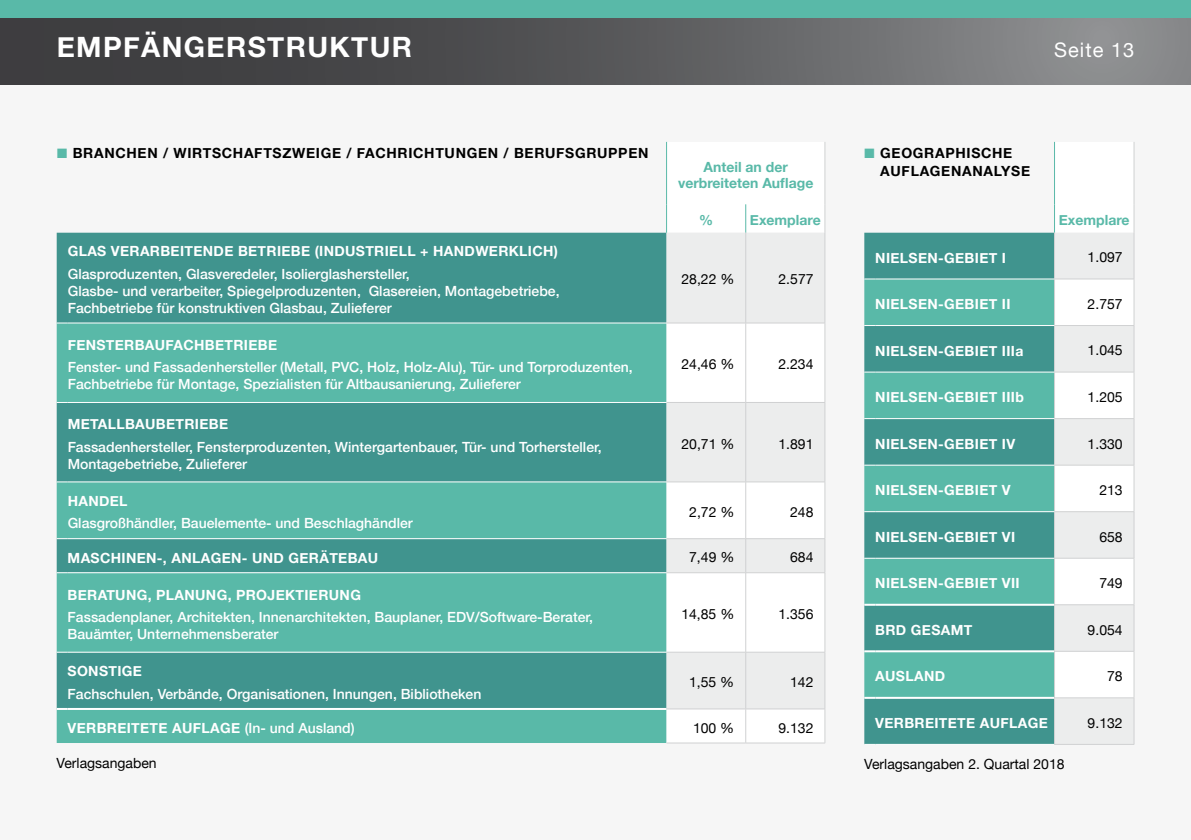
<style>
.page{position:relative;width:1191px;height:840px;background:#fff}
.page>*{position:absolute;margin:0;border:0;box-sizing:border-box;transform-origin:0 0}
.t1{font:700 28px "Helvetica Neue";letter-spacing:.05em;color:#fff}
.t2{font:20px "Helvetica Neue";letter-spacing:.05em;color:#fff}
.t3{font:500 14px/16.8px "Helvetica Neue";color:#fff}
.t4{font:700 14px "Helvetica Neue";letter-spacing:.025em;color:#fff}
.t5{font:14px "Helvetica Neue";color:#000}
.t6{font:700 14px/18px "Helvetica Neue";letter-spacing:.05em;color:#000}
.t7{font:700 14px/16.8px "Helvetica Neue";color:#59b9a8;text-align:center}
.s1{font-weight:500}
</style>
<div class="page">
<div style="left:0;top:17px;width:1191px;height:68px;background:linear-gradient(to right,#2f2e31,#8b8d8e)"></div>
<div style="left:0;top:0;width:1191px;height:17px;background:#59b9a8"></div>
<div style="left:0;top:85px;width:1191px;height:754px;background:#f6f6f6"></div>
<div style="left:57px;top:232px;width:609px;height:90px;background:#40948e"></div>
<svg style="left:57px;top:323px;width:609px;height:419px;background:#50aa9e"></svg>
<svg style="left:666px;top:323px;width:158px;height:419px;fill:#fff"></svg>
<div style="left:666px;top:142px;width:159px;height:90px;background:#fff"></div>
<hr style="left:666px;top:742px;width:79px;height:1px;background:#d0d1d2">
<hr style="left:745px;top:742px;width:80px;height:1px;background:#d0d1d2">
<svg style="left:57px;top:707px;width:11px;height:2px"></svg>
<hr style="left:68px;top:707px;width:598px;height:2px;background:#fff">
<hr style="left:745px;top:232px;width:1px;height:90px;background:#d0d1d2">
<hr style="left:824px;top:232px;width:1px;height:90px;background:#d0d1d2">
<hr style="left:666px;top:322px;width:79px;height:1px;background:#d0d1d2">
<hr style="left:745px;top:322px;width:80px;height:1px;background:#d0d1d2">
<hr style="left:666px;top:402px;width:79px;height:1px;background:#d0d1d2">
<hr style="left:745px;top:402px;width:80px;height:1px;background:#d0d1d2">
<hr style="left:745px;top:402px;width:1px;height:79px;background:#d0d1d2">
<hr style="left:824px;top:402px;width:1px;height:79px;background:#d0d1d2">
<hr style="left:666px;top:481px;width:79px;height:1px;background:#d0d1d2">
<hr style="left:745px;top:481px;width:80px;height:1px;background:#d0d1d2">
<hr style="left:666px;top:538px;width:79px;height:1px;background:#d0d1d2">
<hr style="left:745px;top:538px;width:80px;height:1px;background:#d0d1d2">
<hr style="left:745px;top:538px;width:1px;height:34px;background:#d0d1d2">
<hr style="left:824px;top:538px;width:1px;height:34px;background:#d0d1d2">
<hr style="left:666px;top:572px;width:79px;height:1px;background:#d0d1d2">
<hr style="left:745px;top:572px;width:80px;height:1px;background:#d0d1d2">
<hr style="left:666px;top:651px;width:79px;height:1px;background:#d0d1d2">
<hr style="left:745px;top:651px;width:80px;height:1px;background:#d0d1d2">
<hr style="left:745px;top:652px;width:1px;height:56px;background:#d0d1d2">
<hr style="left:824px;top:652px;width:1px;height:56px;background:#d0d1d2">
<hr style="left:666px;top:708px;width:79px;height:1px;background:#d0d1d2">
<hr style="left:745px;top:708px;width:80px;height:1px;background:#d0d1d2">
<hr style="left:745px;top:323px;width:1px;height:79px;background:#d0d1d2">
<hr style="left:824px;top:323px;width:1px;height:79px;background:#d0d1d2">
<hr style="left:745px;top:482px;width:1px;height:56px;background:#d0d1d2">
<hr style="left:824px;top:482px;width:1px;height:56px;background:#d0d1d2">
<hr style="left:745px;top:572px;width:1px;height:79px;background:#d0d1d2">
<hr style="left:824px;top:572px;width:1px;height:79px;background:#d0d1d2">
<hr style="left:745px;top:708px;width:1px;height:34px;background:#d0d1d2">
<hr style="left:824px;top:708px;width:1px;height:34px;background:#d0d1d2">
<hr style="left:68px;top:322px;width:598px;height:1px;background:#fff">
<hr style="left:68px;top:402px;width:598px;height:1px;background:#fff">
<hr style="left:68px;top:481px;width:598px;height:1px;background:#fff">
<hr style="left:68px;top:538px;width:598px;height:1px;background:#fff">
<hr style="left:68px;top:572px;width:598px;height:1px;background:#fff">
<hr style="left:68px;top:651px;width:598px;height:1px;background:#fff">
<div style="left:864px;top:232px;width:190px;height:511px;background:#40948e"></div>
<div style="left:1055px;top:233px;width:78px;height:510px;background:#eceded"></div>
<hr style="left:875px;top:743px;width:179px;height:1px;background:#fff">
<hr style="left:1054px;top:743px;width:80px;height:1px;background:#d0d1d2">
<div style="left:1054px;top:142px;width:80px;height:90px;background:#fff"></div>
<hr style="left:1054px;top:232px;width:1px;height:46px;background:#d0d1d2">
<hr style="left:1054px;top:697px;width:1px;height:46px;background:#d0d1d2">
<hr style="left:1133px;top:232px;width:1px;height:46px;background:#d0d1d2">
<hr style="left:1133px;top:697px;width:1px;height:46px;background:#d0d1d2">
<svg style="left:864px;top:278px;width:270px;height:420px"></svg>
<hr style="left:875px;top:511px;width:179px;height:1px;background:#fff">
<h1 class="t1" style="left:57px;top:25px;width:357px">EMPFÄNGERSTRUKTUR</h1>
<h2 class="t2" style="left:1054px;top:35px;width:81px">Seite 13</h2>
<p class="t6" style="left:73px;top:145px;width:577px">BRANCHEN / WIRTSCHAFTSZWEIGE / FACHRICHTUNGEN / BERUFSGRUPPEN</p>
<p class="t7" style="left:678px;top:158px;width:137px">Anteil an der verbreiteten Auflage</p>
<p class="t7" style="left:699px;top:212px;width:15px">%</p>
<p class="t7" style="left:750px;top:212px;width:72px">Exemplare</p>
<p class="t4" style="left:68px;top:240px;width:492px">GLAS VERARBEITENDE BETRIEBE (INDUSTRIELL + HANDWERKLICH)</p>
<p class="t3" style="left:68px;top:265px;width:493px">Glasproduzenten, Glasveredeler, Isolierglashersteller,<br>Glasbe- und verarbeiter, Spiegelproduzenten, Glasereien, Montagebetriebe,<br>Fachbetriebe für konstruktiven Glasbau, Zulieferer</p>
<p class="t5" style="left:681px;top:269px;width:54px">28,22 %</p>
<p class="t5" style="left:778px;top:269px;width:37px">2.577</p>
<p class="t4" style="left:68px;top:334px;width:211px">FENSTERBAUFACHBETRIEBE</p>
<p class="t3" style="left:68px;top:358px;width:566px">Fenster- und Fassadenhersteller (Metall, PVC, Holz, Holz-Alu), Tür- und Torproduzenten,<br>Fachbetriebe für Montage, Spezialisten für Altbausanierung, Zulieferer</p>
<p class="t5" style="left:681px;top:354px;width:54px">24,46 %</p>
<p class="t5" style="left:778px;top:354px;width:37px">2.234</p>
<p class="t4" style="left:68px;top:413px;width:162px">METALLBAUBETRIEBE</p>
<p class="t3" style="left:68px;top:437px;width:535px">Fassadenhersteller, Fensterproduzenten, Wintergartenbauer, Tür- und Torhersteller,<br>Montagebetriebe, Zulieferer</p>
<p class="t5" style="left:681px;top:433px;width:54px">20,71 %</p>
<p class="t5" style="left:778px;top:433px;width:37px">1.891</p>
<p class="t4" style="left:68px;top:489px;width:61px">HANDEL</p>
<p class="t3" style="left:68px;top:514px;width:346px">Glasgroßhändler, Bauelemente- und Beschlaghändler</p>
<p class="t5" style="left:689px;top:501px;width:47px">2,72 %</p>
<p class="t5" style="left:790px;top:501px;width:25px">248</p>
<p class="t4" style="left:68px;top:546px;width:312px">MASCHINEN-, ANLAGEN- UND GERÄTEBAU</p>
<p class="t5" style="left:689px;top:547px;width:47px">7,49 %</p>
<p class="t5" style="left:790px;top:547px;width:25px">684</p>
<p class="t4" style="left:68px;top:583px;width:295px">BERATUNG, PLANUNG, PROJEKTIERUNG</p>
<p class="t3" style="left:68px;top:607px;width:527px">Fassadenplaner, Architekten, Innenarchitekten, Bauplaner, EDV/Software-Berater,<br>Bauämter, Unternehmensberater</p>
<p class="t5" style="left:681px;top:603px;width:54px">14,85 %</p>
<p class="t5" style="left:778px;top:603px;width:37px">1.356</p>
<p class="t4" style="left:68px;top:659px;width:76px">SONSTIGE</p>
<p class="t3" style="left:68px;top:684px;width:415px">Fachschulen, Verbände, Organisationen, Innungen, Bibliotheken</p>
<p class="t5" style="left:689px;top:671px;width:47px">1,55 %</p>
<p class="t5" style="left:790px;top:671px;width:25px">142</p>
<p class="t4" style="left:68px;top:716px;width:289px">VERBREITETE AUFLAGE <span class="s1">(In- und Ausland)</span></p>
<p class="t5" style="left:693px;top:717px;width:43px">100 %</p>
<p class="t5" style="left:778px;top:717px;width:37px">9.132</p>
<p class="t5" style="left:57px;top:752px;width:102px">Verlagsangaben</p>
<p class="t6" style="left:880px;top:145px;width:151px">GEOGRAPHISCHE<br>AUFLAGENANALYSE</p>
<p class="t7" style="left:1059px;top:212px;width:72px">Exemplare</p>
<p class="t4" style="left:875px;top:246px;width:132px">NIELSEN-GEBIET I</p>
<p class="t5" style="left:1087px;top:247px;width:37px">1.097</p>
<p class="t4" style="left:875px;top:293px;width:137px">NIELSEN-GEBIET II</p>
<p class="t5" style="left:1087px;top:294px;width:37px">2.757</p>
<p class="t4" style="left:875px;top:339px;width:150px">NIELSEN-GEBIET IIIa</p>
<p class="t5" style="left:1087px;top:340px;width:37px">1.045</p>
<p class="t4" style="left:875px;top:386px;width:150px">NIELSEN-GEBIET IIIb</p>
<p class="t5" style="left:1087px;top:387px;width:37px">1.205</p>
<p class="t4" style="left:875px;top:432px;width:141px">NIELSEN-GEBIET IV</p>
<p class="t5" style="left:1087px;top:433px;width:37px">1.330</p>
<p class="t4" style="left:875px;top:479px;width:137px">NIELSEN-GEBIET V</p>
<p class="t5" style="left:1099px;top:480px;width:25px">213</p>
<p class="t4" style="left:875px;top:525px;width:141px">NIELSEN-GEBIET VI</p>
<p class="t5" style="left:1099px;top:526px;width:25px">658</p>
<p class="t4" style="left:875px;top:572px;width:146px">NIELSEN-GEBIET VII</p>
<p class="t5" style="left:1099px;top:572px;width:25px">749</p>
<p class="t4" style="left:875px;top:618px;width:99px">BRD GESAMT</p>
<p class="t5" style="left:1087px;top:619px;width:37px">9.054</p>
<p class="t4" style="left:875px;top:665px;width:71px">AUSLAND</p>
<p class="t5" style="left:1107px;top:665px;width:17px">78</p>
<p class="t4" style="left:875px;top:711px;width:174px">VERBREITETE AUFLAGE</p>
<p class="t5" style="left:1087px;top:712px;width:37px">9.132</p>
<p class="t5" style="left:864px;top:753px;width:202px">Verlagsangaben 2. Quartal 2018</p>
</div>
